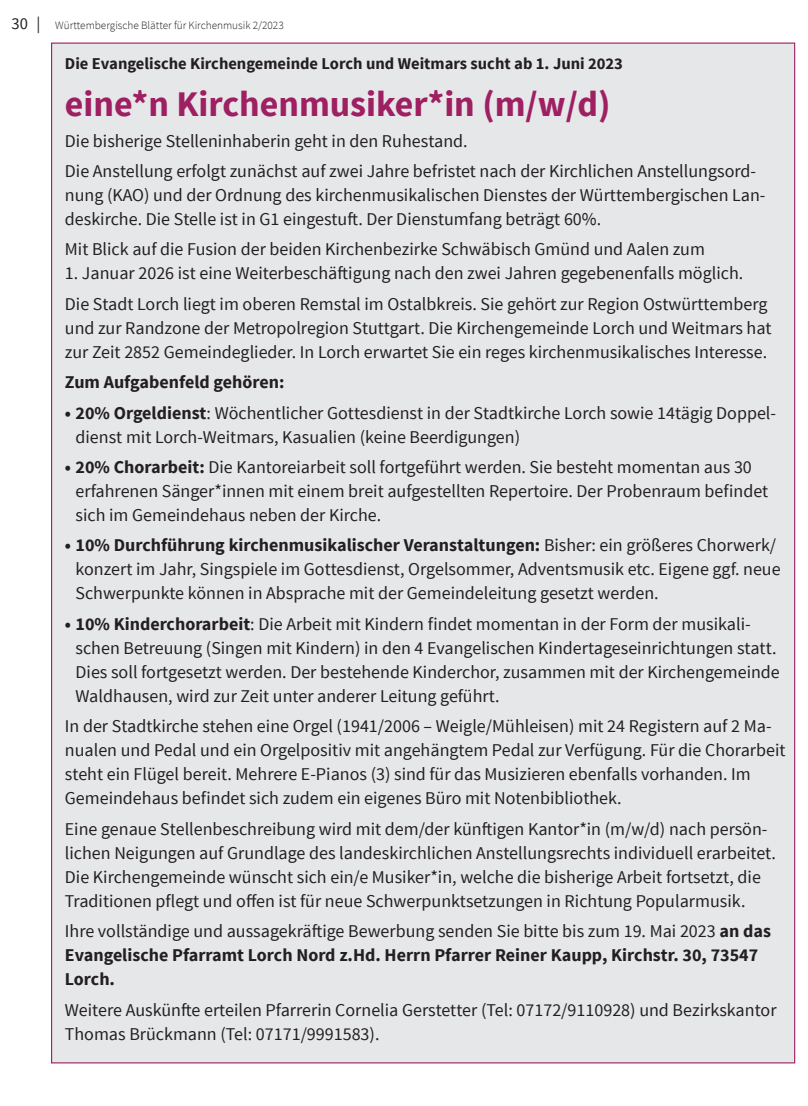
<style>
.page{position:relative;width:808px;height:1106px;background:#fff}
.page>*{position:absolute;margin:0;border:0;box-sizing:border-box;transform-origin:0 0}
.t1{font:700 36px "Source Sans Pro";color:#9e1f62}
.t2{font:18px/24px "Source Sans Pro";color:#231f20}
.t3{font:700 18px/24px "Source Sans Pro";color:#231f20}
.t4{font:700 16.5px "Source Sans Pro";color:#231f20}
.t5{font:300 11.25px "Source Sans Pro";color:#231f20}
.s1{font-weight:400;font-size:16.5px}
.s2{font-weight:700}
.s3{font-weight:400}
</style>
<div class="page">
<div style="left:51px;top:43px;width:744px;height:1020px;background:#e6e7e9"></div>
<p class="t5" style="left:12px;top:18px;width:274px"><span class="s1">30 |</span> Württembergische Blätter für Kirchenmusik 2/2023</p>
<p class="t4" style="left:65px;top:53px;width:560px">Die Evangelische Kirchengemeinde Lorch und Weitmars sucht ab 1. Juni 2023</p>
<h1 class="t1" style="left:65px;top:81px;width:547px">eine*n Kirchenmusiker*in (m/w/d)</h1>
<p class="t2" style="left:65px;top:126px;width:693px;line-height:30.5px">Die bisherige Stelleninhaberin geht in den Ruhestand.<br>Die Anstellung erfolgt zunächst auf zwei Jahre befristet nach der Kirchlichen Anstellungsord-</p>
<p class="t2" style="left:65px;top:183px;width:702px">nung (KAO) und der Ordnung des kirchenmusikalischen Dienstes der Württembergischen Lan&shy;deskirche. Die Stelle ist in G1 eingestuft. Der Dienstumfang beträgt 60%.</p>
<p class="t2" style="left:65px;top:238px;width:642px">Mit Blick auf die Fusion der beiden Kirchenbezirke Schwäbisch Gmünd und Aalen zum</p>
<p class="t2" style="left:65px;top:258px;width:704px;line-height:30.5px">1. Januar 2026 ist eine Weiterbeschäftigung nach den zwei Jahren gegebenenfalls möglich.<br>Die Stadt Lorch liegt im oberen Remstal im Ostalbkreis. Sie gehört zur Region Ostwürttemberg</p>
<p class="t2" style="left:65px;top:316px;width:708px">und zur Randzone der Metropolregion Stuttgart. Die Kirchengemeinde Lorch und Weitmars hat zur Zeit 2852 Gemeindeglieder. In Lorch erwartet Sie ein reges kirchenmusikalisches Interesse.</p>
<p class="t3" style="left:65px;top:371px;width:221px">Zum Aufgabenfeld gehören:</p>
<p class="t2" style="left:76px;top:401px;width:702px;text-indent:-11px"><span class="s2">• 20% Orgeldienst</span>: Wöchentlicher Gottesdienst in der Stadtkirche Lorch sowie 14tägig Doppel&shy;dienst mit Lorch-Weitmars, Kasualien (keine Beerdigungen)</p>
<p class="t2" style="left:76px;top:455px;width:694px;text-indent:-11px"><span class="s2">• 20% Chorarbeit:</span> Die Kantoreiarbeit soll fortgeführt werden. Sie besteht momentan aus 30 erfahrenen Sänger*innen mit einem breit aufgestellten Repertoire. Der Probenraum befindet sich im Gemeindehaus neben der Kirche.</p>
<p class="t2" style="left:76px;top:534px;width:707px;text-indent:-11px"><span class="s2">• 10% Durchführung kirchenmusikalischer Veranstaltungen:</span> Bisher: ein größeres Chorwerk/ konzert im Jahr, Singspiele im Gottesdienst, Orgelsommer, Adventsmusik etc. Eigene ggf. neue<br>Schwerpunkte können in Absprache mit der Gemeindeleitung gesetzt werden.</p>
<p class="t2" style="left:76px;top:612px;width:706px;text-indent:-11px"><span class="s2">• 10% Kinderchorarbeit</span>: Die Arbeit mit Kindern findet momentan in der Form der musikali&shy;schen Betreuung (Singen mit Kindern) in den 4 Evangelischen Kindertageseinrichtungen statt.<br>Dies soll fortgesetzt werden. Der bestehende Kinderchor, zusammen mit der Kirchengemeinde Waldhausen, wird zur Zeit unter anderer Leitung geführt.</p>
<p class="t2" style="left:65px;top:714px;width:722px">In der Stadtkirche stehen eine Orgel (1941/2006 – Weigle/Mühleisen) mit 24 Registern auf 2 Ma&shy;nualen und Pedal und ein Orgelpositiv mit angehängtem Pedal zur Verfügung. Für die Chorarbeit steht ein Flügel bereit. Mehrere E-Pianos (3) sind für das Musizieren ebenfalls vorhanden. Im Gemeindehaus befindet sich zudem ein eigenes Büro mit Notenbibliothek.</p>
<p class="t2" style="left:65px;top:817px;width:712px">Eine genaue Stellenbeschreibung wird mit dem/der künftigen Kantor*in (m/w/d) nach persön&shy;lichen Neigungen auf Grundlage des landeskirchlichen Anstellungsrechts individuell erarbeitet.<br>Die Kirchengemeinde wünscht sich ein/e Musiker*in, welche die bisherige Arbeit fortsetzt, die Traditionen pflegt und offen ist für neue Schwerpunktsetzungen in Richtung Popularmusik.</p>
<p class="t3" style="left:65px;top:919px;width:707px"><span class="s3">Ihre vollständige und aussagekräftige Bewerbung senden Sie bitte bis zum 19. Mai 2023</span> an das<br>Evangelische Pfarramt Lorch Nord z.Hd. Herrn Pfarrer Reiner Kaupp, Kirchstr. 30, 73547<br>Lorch.</p>
<p class="t2" style="left:65px;top:997px;width:713px">Weitere Auskünfte erteilen Pfarrerin Cornelia Gerstetter (Tel: 07172/9110928) und Bezirkskantor<br>Thomas Brückmann (Tel: 07171/9991583).</p>
</div>
